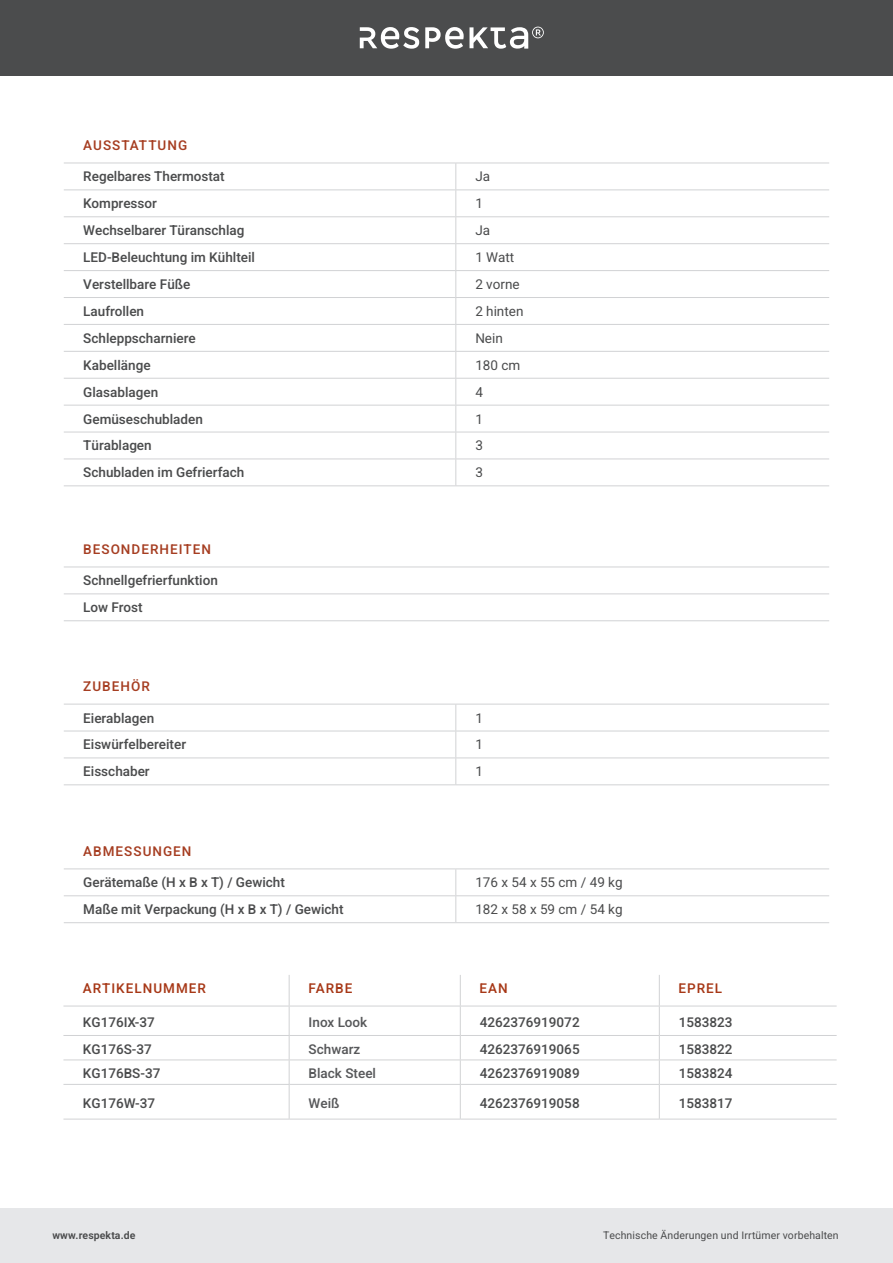
<style>
.page{position:relative;width:893px;height:1263px;background:#fff}
.page>*{position:absolute;margin:0;border:0;box-sizing:border-box;transform-origin:0 0}
.t1{font:13.5px "Heebo";color:#4b4c4d}
.t2{font:13.5px "Heebo";letter-spacing:.075em;color:#a63e22}
.t3{font:13.5px "Heebo";color:#57585a}
.t4{font:13.5px "Heebo";letter-spacing:.075em;color:#a73817}
.t5{font:10.5px "Heebo";letter-spacing:.01em;color:#4b4c4d}
.t6{font:600 10.5px "Heebo";letter-spacing:.01em;color:#4b4c4d}
</style>
<div class="page">
<div style="left:0;top:1208px;width:893px;height:55px;background:#e6e7e9"></div>
<div style="left:0;top:0;width:893px;height:75px;background:#4b4c4d"></div>
<svg style="left:360px;top:27px;width:59px;height:22px"></svg>
<svg style="left:425px;top:27px;width:119px;height:22px"></svg>
<hr style="left:64px;top:567px;width:765px;height:1px;background:#d1d2d4">
<hr style="left:64px;top:593px;width:765px;height:1px;background:#d1d2d4">
<hr style="left:64px;top:620px;width:765px;height:1px;background:#d1d2d4">
<hr style="left:64px;top:868px;width:392px;height:1px;background:#d1d2d4">
<hr style="left:456px;top:868px;width:373px;height:1px;background:#d1d2d4">
<svg style="left:455px;top:869px;width:1px;height:53px"></svg>
<hr style="left:64px;top:895px;width:392px;height:1px;background:#d1d2d4">
<hr style="left:456px;top:895px;width:373px;height:1px;background:#d1d2d4">
<hr style="left:64px;top:922px;width:392px;height:1px;background:#d1d2d4">
<hr style="left:456px;top:922px;width:373px;height:1px;background:#d1d2d4">
<svg style="left:455px;top:705px;width:1px;height:79px"></svg>
<hr style="left:64px;top:704px;width:392px;height:1px;background:#d1d2d4">
<hr style="left:456px;top:704px;width:373px;height:1px;background:#d1d2d4">
<hr style="left:64px;top:731px;width:392px;height:1px;background:#d1d2d4">
<hr style="left:456px;top:731px;width:373px;height:1px;background:#d1d2d4">
<hr style="left:64px;top:757px;width:392px;height:1px;background:#d1d2d4">
<hr style="left:456px;top:757px;width:373px;height:1px;background:#d1d2d4">
<hr style="left:64px;top:784px;width:392px;height:1px;background:#d1d2d4">
<hr style="left:456px;top:784px;width:373px;height:1px;background:#d1d2d4">
<svg style="left:455px;top:164px;width:1px;height:321px"></svg>
<hr style="left:64px;top:163px;width:392px;height:1px;background:#d1d2d4">
<hr style="left:456px;top:163px;width:373px;height:1px;background:#d1d2d4">
<hr style="left:64px;top:189px;width:392px;height:1px;background:#d1d2d4">
<hr style="left:456px;top:189px;width:373px;height:1px;background:#d1d2d4">
<hr style="left:64px;top:216px;width:392px;height:1px;background:#d1d2d4">
<hr style="left:456px;top:216px;width:373px;height:1px;background:#d1d2d4">
<hr style="left:64px;top:243px;width:392px;height:1px;background:#d1d2d4">
<hr style="left:456px;top:243px;width:373px;height:1px;background:#d1d2d4">
<hr style="left:64px;top:270px;width:392px;height:1px;background:#d1d2d4">
<hr style="left:456px;top:270px;width:373px;height:1px;background:#d1d2d4">
<hr style="left:64px;top:297px;width:392px;height:1px;background:#d1d2d4">
<hr style="left:456px;top:297px;width:373px;height:1px;background:#d1d2d4">
<hr style="left:64px;top:324px;width:392px;height:1px;background:#d1d2d4">
<hr style="left:456px;top:324px;width:373px;height:1px;background:#d1d2d4">
<hr style="left:64px;top:351px;width:392px;height:1px;background:#d1d2d4">
<hr style="left:456px;top:351px;width:373px;height:1px;background:#d1d2d4">
<hr style="left:64px;top:378px;width:392px;height:1px;background:#d1d2d4">
<hr style="left:456px;top:378px;width:373px;height:1px;background:#d1d2d4">
<hr style="left:64px;top:405px;width:392px;height:1px;background:#d1d2d4">
<hr style="left:456px;top:405px;width:373px;height:1px;background:#d1d2d4">
<hr style="left:64px;top:432px;width:392px;height:1px;background:#d1d2d4">
<hr style="left:456px;top:432px;width:373px;height:1px;background:#d1d2d4">
<hr style="left:64px;top:459px;width:392px;height:1px;background:#d1d2d4">
<hr style="left:456px;top:459px;width:373px;height:1px;background:#d1d2d4">
<hr style="left:64px;top:485px;width:392px;height:1px;background:#d1d2d4">
<hr style="left:456px;top:485px;width:373px;height:1px;background:#d1d2d4">
<hr style="left:289px;top:975px;width:1px;height:31px;background:#d1d2d4">
<hr style="left:460px;top:975px;width:1px;height:31px;background:#d1d2d4">
<hr style="left:63px;top:1006px;width:226px;height:1px;background:#d1d2d4">
<hr style="left:289px;top:1006px;width:171px;height:1px;background:#d1d2d4">
<hr style="left:460px;top:1006px;width:199px;height:1px;background:#d1d2d4">
<hr style="left:63px;top:1035px;width:226px;height:1px;background:#d1d2d4">
<hr style="left:289px;top:1035px;width:171px;height:1px;background:#d1d2d4">
<hr style="left:460px;top:1035px;width:199px;height:1px;background:#d1d2d4">
<hr style="left:63px;top:1059px;width:226px;height:1px;background:#d1d2d4">
<hr style="left:289px;top:1059px;width:171px;height:1px;background:#d1d2d4">
<svg style="left:289px;top:1006px;width:1px;height:78px"></svg>
<hr style="left:460px;top:1059px;width:199px;height:1px;background:#d1d2d4">
<svg style="left:460px;top:1006px;width:1px;height:78px"></svg>
<hr style="left:63px;top:1084px;width:226px;height:1px;background:#d1d2d4">
<hr style="left:289px;top:1084px;width:171px;height:1px;background:#d1d2d4">
<hr style="left:289px;top:1085px;width:1px;height:34px;background:#d1d2d4">
<hr style="left:460px;top:1084px;width:199px;height:1px;background:#d1d2d4">
<hr style="left:460px;top:1085px;width:1px;height:34px;background:#d1d2d4">
<hr style="left:63px;top:1119px;width:226px;height:1px;background:#d1d2d4">
<hr style="left:289px;top:1119px;width:171px;height:1px;background:#d1d2d4">
<hr style="left:460px;top:1119px;width:199px;height:1px;background:#d1d2d4">
<hr style="left:659px;top:1035px;width:178px;height:1px;background:#d1d2d4">
<hr style="left:659px;top:1059px;width:178px;height:1px;background:#d1d2d4">
<svg style="left:659px;top:1007px;width:1px;height:77px"></svg>
<hr style="left:659px;top:1084px;width:178px;height:1px;background:#d1d2d4">
<hr style="left:659px;top:1085px;width:1px;height:34px;background:#d1d2d4">
<hr style="left:659px;top:1119px;width:178px;height:1px;background:#d1d2d4">
<hr style="left:659px;top:975px;width:1px;height:31px;background:#d1d2d4">
<hr style="left:659px;top:1006px;width:178px;height:1px;background:#d1d2d4">
<p class="t2" style="left:83px;top:136px;width:105px">AUSSTATTUNG</p>
<p class="t1" style="left:83px;top:167px;width:143px">Regelbares Thermostat</p>
<p class="t1" style="left:475px;top:167px;width:16px">Ja</p>
<p class="t1" style="left:83px;top:194px;width:75px">Kompressor</p>
<p class="t1" style="left:475px;top:194px;width:9px">1</p>
<p class="t1" style="left:83px;top:221px;width:163px">Wechselbarer Türanschlag</p>
<p class="t1" style="left:475px;top:221px;width:16px">Ja</p>
<p class="t1" style="left:83px;top:248px;width:173px">LED-Beleuchtung im Kühlteil</p>
<p class="t1" style="left:475px;top:248px;width:40px">1 Watt</p>
<p class="t1" style="left:83px;top:275px;width:109px">Verstellbare Füße</p>
<p class="t1" style="left:475px;top:275px;width:46px">2 vorne</p>
<p class="t1" style="left:83px;top:302px;width:62px">Laufrollen</p>
<p class="t1" style="left:475px;top:302px;width:50px">2 hinten</p>
<p class="t1" style="left:83px;top:329px;width:114px">Schleppscharniere</p>
<p class="t1" style="left:475px;top:329px;width:29px">Nein</p>
<p class="t1" style="left:83px;top:356px;width:69px">Kabellänge</p>
<p class="t1" style="left:475px;top:356px;width:47px">180 cm</p>
<p class="t1" style="left:83px;top:382px;width:76px">Glasablagen</p>
<p class="t1" style="left:475px;top:382px;width:9px">4</p>
<p class="t1" style="left:83px;top:409px;width:121px">Gemüseschubladen</p>
<p class="t1" style="left:475px;top:409px;width:9px">1</p>
<p class="t1" style="left:83px;top:436px;width:70px">Türablagen</p>
<p class="t1" style="left:475px;top:436px;width:9px">3</p>
<p class="t1" style="left:83px;top:463px;width:163px">Schubladen im Gefrierfach</p>
<p class="t1" style="left:475px;top:463px;width:9px">3</p>
<p class="t2" style="left:83px;top:540px;width:129px">BESONDERHEITEN</p>
<p class="t1" style="left:83px;top:571px;width:136px">Schnellgefrierfunktion</p>
<p class="t1" style="left:83px;top:598px;width:61px">Low Frost</p>
<p class="t2" style="left:83px;top:677px;width:68px">ZUBEHÖR</p>
<p class="t1" style="left:83px;top:708px;width:73px">Eierablagen</p>
<p class="t1" style="left:475px;top:708px;width:9px">1</p>
<p class="t1" style="left:83px;top:735px;width:104px">Eiswürfelbereiter</p>
<p class="t1" style="left:475px;top:735px;width:9px">1</p>
<p class="t1" style="left:83px;top:762px;width:68px">Eisschaber</p>
<p class="t1" style="left:475px;top:762px;width:9px">1</p>
<p class="t2" style="left:83px;top:842px;width:110px">ABMESSUNGEN</p>
<p class="t1" style="left:83px;top:873px;width:203px">Gerätemaße (H x B x T) / Gewicht</p>
<p class="t1" style="left:475px;top:873px;width:149px">176 x 54 x 55 cm / 49 kg</p>
<p class="t1" style="left:83px;top:900px;width:262px">Maße mit Verpackung (H x B x T) / Gewicht</p>
<p class="t1" style="left:475px;top:900px;width:149px">182 x 58 x 59 cm / 54 kg</p>
<p class="t4" style="left:83px;top:979px;width:125px">ARTIKELNUMMER</p>
<p class="t4" style="left:309px;top:979px;width:45px">FARBE</p>
<p class="t4" style="left:479px;top:979px;width:30px">EAN</p>
<p class="t4" style="left:678px;top:979px;width:45px">EPREL</p>
<p class="t1" style="left:83px;top:1012px;width:73px">KG176IX-37</p>
<p class="t3" style="left:309px;top:1012px;width:60px">Inox Look</p>
<p class="t1" style="left:480px;top:1012px;width:101px">4262376919072</p>
<p class="t1" style="left:679px;top:1012px;width:55px">1583823</p>
<p class="t1" style="left:83px;top:1039px;width:70px">KG176S-37</p>
<p class="t3" style="left:309px;top:1039px;width:53px">Schwarz</p>
<p class="t1" style="left:480px;top:1039px;width:101px">4262376919065</p>
<p class="t1" style="left:679px;top:1039px;width:55px">1583822</p>
<p class="t1" style="left:83px;top:1064px;width:79px">KG176BS-37</p>
<p class="t3" style="left:309px;top:1064px;width:69px">Black Steel</p>
<p class="t1" style="left:480px;top:1064px;width:101px">4262376919089</p>
<p class="t1" style="left:679px;top:1064px;width:55px">1583824</p>
<p class="t1" style="left:83px;top:1093px;width:74px">KG176W-37</p>
<p class="t3" style="left:309px;top:1093px;width:32px">Weiß</p>
<p class="t1" style="left:480px;top:1093px;width:101px">4262376919058</p>
<p class="t1" style="left:679px;top:1093px;width:55px">1583817</p>
<p class="t6" style="left:52px;top:1228px;width:85px">www.respekta.de</p>
<p class="t5" style="left:603px;top:1228px;width:237px">Technische Änderungen und Irrtümer vorbehalten</p>
</div>
